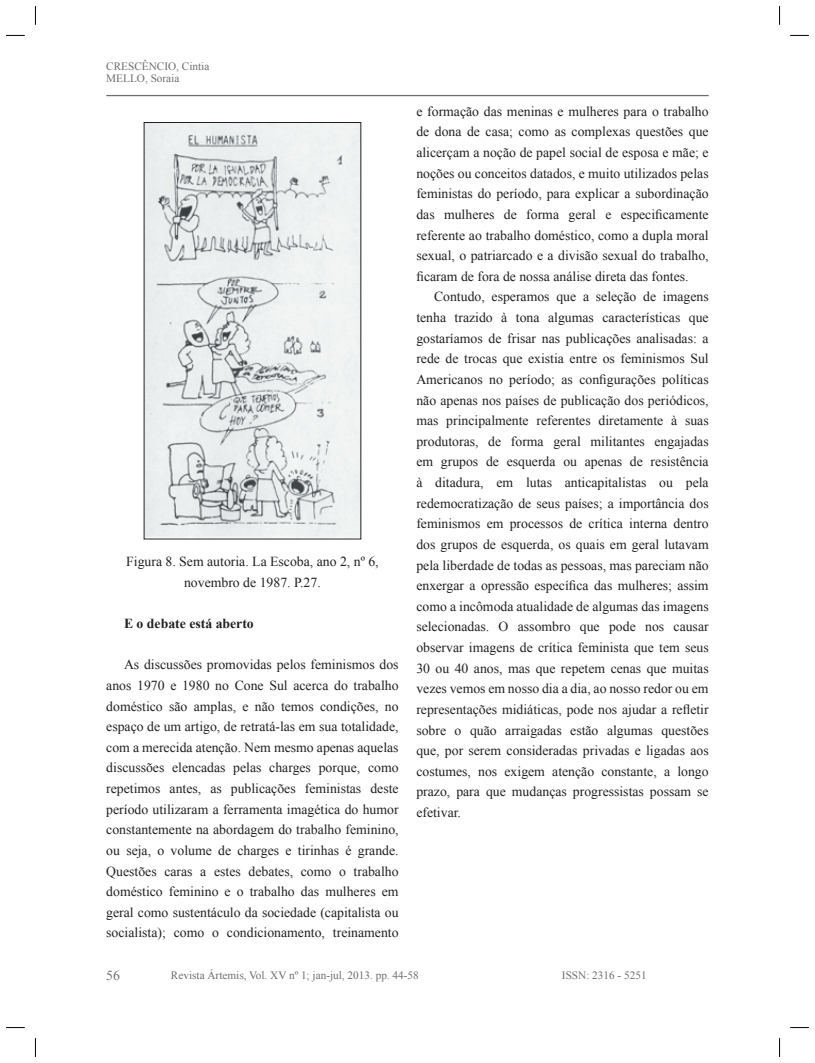
<style>
.page{position:relative;width:815px;height:1063px;background:#fff}
.page>*{position:absolute;margin:0;border:0;box-sizing:border-box;transform-origin:0 0}
.t1{font:13.75px/20.6px "Times New Roman";color:#231f20;text-align:justify}
.t2{font:700 13.75px "Times New Roman";color:#231f20}
.t3{font:13.75px "Times New Roman";color:#6c6d70}
.t4{font:11.25px/12.5px "Times New Roman";color:#6c6d70}
</style>
<div class="page">
<hr style="left:106px;top:95px;width:603px;height:1px;background:#6c6d70">
<img style="left:146px;top:124px;width:213px;height:413px">
<svg style="left:6px;top:35px;width:19px;height:1px"></svg>
<svg style="left:790px;top:35px;width:19px;height:1px"></svg>
<svg style="left:6px;top:1027px;width:19px;height:1px"></svg>
<svg style="left:790px;top:1027px;width:19px;height:1px"></svg>
<svg style="left:35px;top:6px;width:1px;height:19px"></svg>
<svg style="left:35px;top:1038px;width:1px;height:19px"></svg>
<svg style="left:779px;top:6px;width:1px;height:19px"></svg>
<svg style="left:779px;top:1038px;width:1px;height:19px"></svg>
<p class="t4" style="left:106px;top:59px;width:105px">CRESCêNCIO, Cintia<br>MELLO, Soraia</p>
<p class="t1" style="left:126px;top:551px;width:254px;text-align:center">Figura 8. Sem autoria. La Escoba, ano 2, nº 6, novembro de 1987. P.27.</p>
<p class="t2" style="left:124px;top:614px;width:131px">E o debate está aberto</p>
<p class="t1" style="left:106px;top:654px;width:294px;text-indent:18px">As discussões promovidas pelos feminismos dos anos 1970 e 1980 no Cone Sul acerca do trabalho doméstico são amplas, e não temos condições, no espaço de um artigo, de retratá-las em sua totalidade, com a merecida atenção. Nem mesmo apenas aquelas discussões elencadas pelas charges porque, como repetimos antes, as publicações feministas deste período utilizaram a ferramenta imagética do humor constantemente na abordagem do trabalho feminino, ou seja, o volume de charges e tirinhas é grande.<br>Questões caras a estes debates, como o trabalho doméstico feminino e o trabalho das mulheres em geral como sustentáculo da sociedade (capitalista ou socialista); como o condicionamento, treinamento</p>
<p class="t1" style="left:416px;top:101px;width:294px">e formação das meninas e mulheres para o trabalho de dona de casa; como as complexas questões que alicerçam a noção de papel social de esposa e mãe; e noções ou conceitos datados, e muito utilizados pelas feministas do período, para explicar a subordinação das mulheres de forma geral e especificamente referente ao trabalho doméstico, como a dupla moral sexual, o patriarcado e a divisão sexual do trabalho, ficaram de fora de nossa análise direta das fontes.</p>
<p class="t1" style="left:416px;top:286px;width:294px;text-indent:18px">Contudo, esperamos que a seleção de imagens tenha trazido à tona algumas características que gostaríamos de frisar nas publicações analisadas: a rede de trocas que existia entre os feminismos Sul Americanos no período; as configurações políticas não apenas nos países de publicação dos periódicos, mas principalmente referentes diretamente à suas produtoras, de forma geral militantes engajadas em grupos de esquerda ou apenas de resistência à ditadura, em lutas anticapitalistas ou pela redemocratização de seus países; a importância dos feminismos em processos de crítica interna dentro dos grupos de esquerda, os quais em geral lutavam pela liberdade de todas as pessoas, mas pareciam não enxergar a opressão específica das mulheres; assim como a incômoda atualidade de algumas das imagens selecionadas. O assombro que pode nos causar observar imagens de crítica feminista que tem seus 30 ou 40 anos, mas que repetem cenas que muitas vezes vemos em nosso dia a dia, ao nosso redor ou em representações midiáticas, pode nos ajudar a refletir sobre o quão arraigadas estão algumas questões que, por serem consideradas privadas e ligadas aos costumes, nos exigem atenção constante, a longo prazo, para que mudanças progressistas possam se efetivar.</p>
<p class="t3" style="left:106px;top:967px;width:15px">56</p>
<p class="t4" style="left:171px;top:969px;width:249px">Revista Ártemis, Vol. XV nº 1; jan-jul, 2013. pp. 44-58</p>
<p class="t4" style="left:562px;top:969px;width:86px">ISSN: 2316 - 5251</p>
</div>
